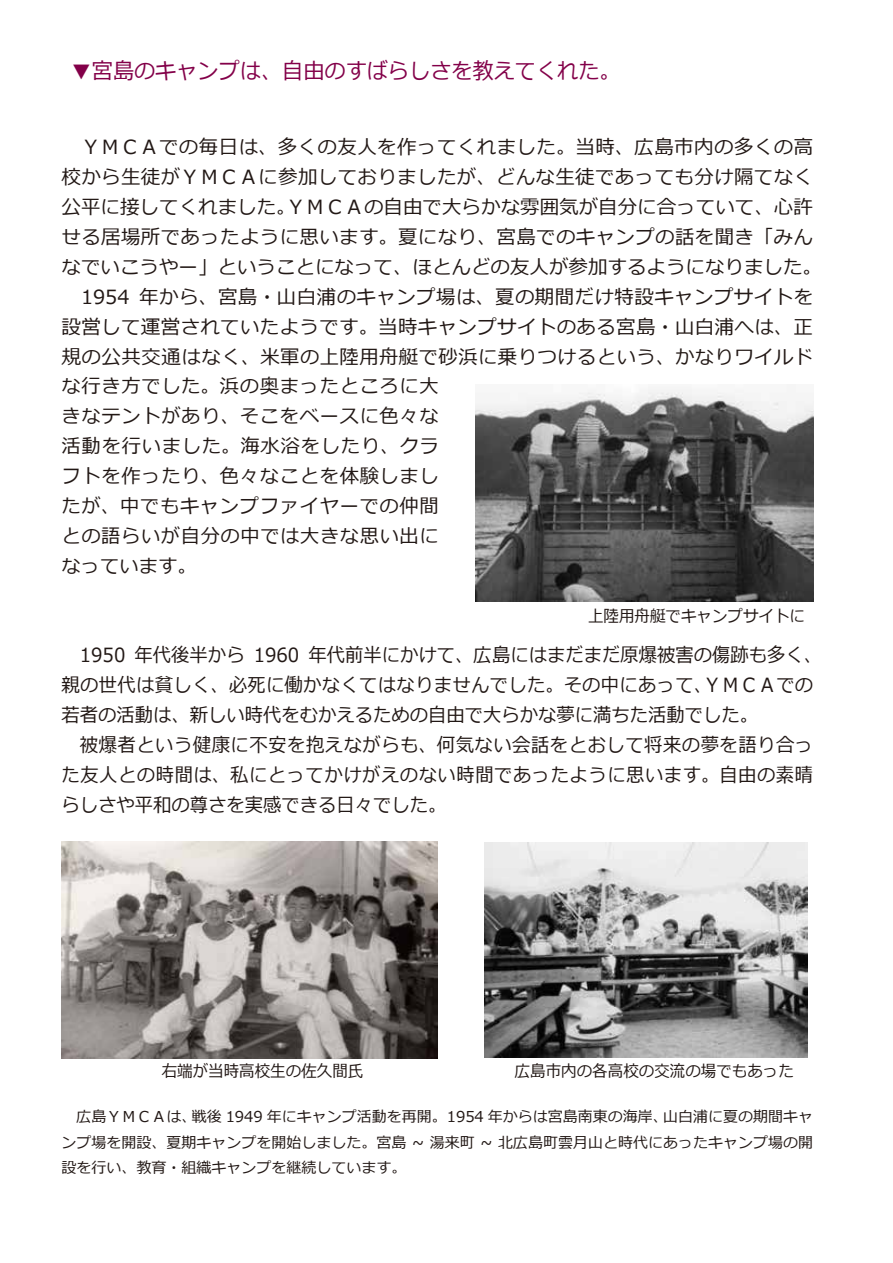
<style>
.page{position:relative;width:893px;height:1263px;background:#fff}
.page>*{position:absolute;margin:0;border:0;box-sizing:border-box;transform-origin:0 0}
.t1{font:22.5px "Meiryo";color:#830049;scale:.94 1}
.t2{font:19.5px/30px "Meiryo";letter-spacing:.015em;color:#221815}
.t3{font:19.5px/30px "Meiryo";letter-spacing:.015em;color:#221815;scale:.94 1}
.t4{font:16.5px "Meiryo";color:#221815;scale:.94 1}
.t5{font:15px/25.5px "Meiryo";color:#221815;text-align:justify}
</style>
<div class="page">
<img style="left:475px;top:389px;width:338px;height:212px">
<img style="left:62px;top:841px;width:375px;height:218px">
<img style="left:484px;top:843px;width:323px;height:214px">
<p class="t1" style="left:71px;top:55px;width:587px">▼宮島のキャンプは、自由のすばらしさを教えてくれた。</p>
<p class="t2" style="left:62px;top:133px;width:762px">　ＹＭＣＡでの毎日は、多くの友人を作ってくれました。当時、広島市内の多くの高校から生徒がＹＭＣＡに参加しておりましたが、どんな生徒であっても分け隔てなく公平に接してくれました。ＹＭＣＡの自由で大らかな雰囲気が自分に合っていて、心許せる居場所であったように思います。夏になり、宮島でのキャンプの話を聞き「みんなでいこうやー」ということになって、ほとんどの友人が参加するようになりました。　1954 年から、宮島・山白浦のキャンプ場は、夏の期間だけ特設キャンプサイトを設営して運営されていたようです。当時キャンプサイトのある宮島・山白浦へは、正規の公共交通はなく、米軍の上陸用舟艇で砂浜に乗りつけるという、かなりワイルド</p>
<p class="t2" style="left:62px;top:372px;width:379px;text-align:justify">な行き方でした。浜の奥まったところに大きなテントがあり、そこをベースに色々な活動を行いました。海水浴をしたり、クラフトを作ったり、色々なことを体験しましたが、中でもキャンプファイヤーでの仲間との語らいが自分の中では大きな思い出になっています。</p>
<p class="t4" style="left:588px;top:605px;width:232px">上陸用舟艇でキャンプサイトに</p>
<p class="t3" style="left:62px;top:641px;width:811px">　1950 年代後半から 1960 年代前半にかけて、広島にはまだまだ原爆被害の傷跡も多く、親の世代は貧しく、必死に働かなくてはなりませんでした。その中にあって、ＹＭＣＡでの若者の活動は、新しい時代をむかえるための自由で大らかな夢に満ちた活動でした。<br>　被爆者という健康に不安を抱えながらも、何気ない会話をとおして将来の夢を語り合った友人との時間は、私にとってかけがえのない時間であったように思います。自由の素晴らしさや平和の尊さを実感できる日々でした。</p>
<p class="t4" style="left:162px;top:1060px;width:216px">右端が当時高校生の佐久間氏</p>
<p class="t4" style="left:515px;top:1060px;width:298px">広島市内の各高校の交流の場でもあった</p>
<p class="t5" style="left:62px;top:1105px;width:753px">　広島ＹＭＣＡは、戦後 1949 年にキャンプ活動を再開。1954 年からは宮島南東の海岸、山白浦に夏の期間キャンプ場を開設、夏期キャンプを開始しました。宮島 ~ 湯来町 ~ 北広島町雲月山と時代にあったキャンプ場の開設を行い、教育・組織キャンプを継続しています。</p>
</div>
